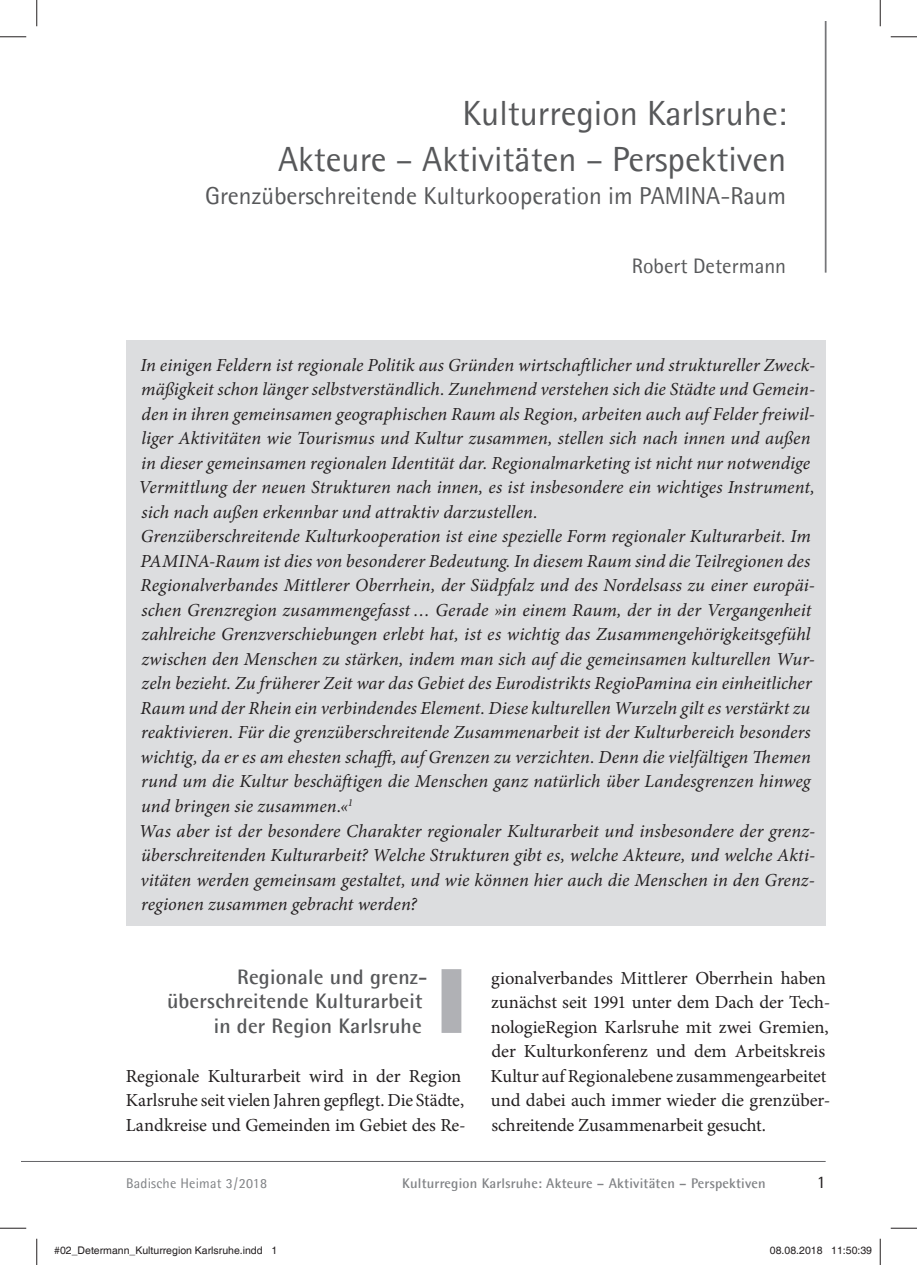
<style>
.page{position:relative;width:917px;height:1265px;background:#fff}
.page>*{position:absolute;margin:0;border:0;box-sizing:border-box;transform-origin:0 0}
.t1{font:35px/45.5px "Agfa Rotis Semisans";color:#57585a;text-align:right}
.t2{font:24.5px "Agfa Rotis Semisans";color:#57585a}
.t3{font:700 21px/24.5px "Agfa Rotis Semisans";letter-spacing:.01em;color:#57585a;text-align:right}
.t4{font:21px "Agfa Rotis Semisans";color:#57585a}
.t5{font:italic 18.38px/24.5px "Minion Pro";color:#231f20}
.t6{font:18.38px/24.5px "Minion Pro";letter-spacing:-.005em;color:#231f20}
.t7{font:17.5px "Agfa Rotis Semisans";color:#231f20}
.t8{font:700 14px "Agfa Rotis Semisans";letter-spacing:.015em;color:#808285}
.t9{font:14px "Agfa Rotis Semisans";letter-spacing:.015em;color:#808285}
.t10{font:10.5px "Helvetica";color:#231f20}
</style>
<div class="page">
<hr style="left:22px;top:1160px;width:803px;height:1px;background:#636366">
<hr style="left:825px;top:22px;width:1px;height:250px;background:#757679">
<div style="left:441px;top:968px;width:20px;height:64px;background:#b0b1b5"></div>
<div style="left:126px;top:340px;width:700px;height:585px;background:#dcdddf"></div>
<svg style="left:0;top:36px;width:26px;height:1px"></svg>
<svg style="left:891px;top:36px;width:26px;height:1px"></svg>
<svg style="left:0;top:1227px;width:26px;height:1px"></svg>
<svg style="left:891px;top:1227px;width:26px;height:1px"></svg>
<svg style="left:36px;top:0;width:1px;height:26px"></svg>
<svg style="left:36px;top:1238px;width:1px;height:26px"></svg>
<svg style="left:880px;top:0;width:1px;height:26px"></svg>
<svg style="left:880px;top:1238px;width:1px;height:26px"></svg>
<h1 class="t1" style="left:278px;top:90px;width:510px">Kulturregion Karlsruhe:<br>Akteure – Aktivitäten – Perspektiven</h1>
<h2 class="t2" style="left:205px;top:181px;width:582px">Grenzüberschreitende Kulturkooperation im PAMINA-Raum</h2>
<p class="t4" style="left:632px;top:253px;width:156px">Robert Determann</p>
<p class="t5" style="left:139px;top:354px;width:678px">In einigen Feldern ist regionale Politik aus Gründen wirtschaftlicher und struktureller Zweck&shy;mäßigkeit schon länger selbstverständlich. Zunehmend verstehen sich die Städte und Gemein&shy;den in ihren gemeinsamen geographischen Raum als Region, arbeiten auch auf Felder freiwil&shy;liger Aktivitäten wie Tourismus und Kultur zusammen, stellen sich nach innen und außen in dieser gemeinsamen regionalen Identität dar. Regionalmarketing ist nicht nur notwendige Vermittlung der neuen Strukturen nach innen, es ist insbesondere ein wichtiges Instrument, sich nach außen erkennbar und attraktiv darzustellen.<br>Grenzüberschreitende Kulturkooperation ist eine spezielle Form regionaler Kulturarbeit. Im PAMINA-Raum ist dies von besonderer Bedeutung. In diesem Raum sind die Teilregionen des Regionalverbandes Mittlerer Oberrhein, der Südpfalz und des Nordelsass zu einer europäi&shy;schen Grenzregion zusammengefasst … Gerade »in einem Raum, der in der Vergangenheit zahlreiche Grenzverschiebungen erlebt hat, ist es wichtig das Zusammengehörigkeitsgefühl zwischen den Menschen zu stärken, indem man sich auf die gemeinsamen kulturellen Wur&shy;zeln bezieht. Zu früherer Zeit war das Gebiet des Eurodistrikts RegioPamina ein einheitlicher Raum und der Rhein ein verbindendes Element. Diese kulturellen Wurzeln gilt es verstärkt zu reaktivieren. Für die grenzüberschreitende Zusammenarbeit ist der Kulturbereich besonders wichtig, da er es am ehesten schafft, auf Grenzen zu verzichten. Denn die vielfältigen Themen rund um die Kultur beschäftigen die Menschen ganz natürlich über Landesgrenzen hinweg und bringen sie zusammen.«<sup>1<br></sup>Was aber ist der besondere Charakter regionaler Kulturarbeit und insbesondere der grenz&shy;überschreitenden Kulturarbeit? Welche Strukturen gibt es, welche Akteure, und welche Akti&shy;vitäten werden gemeinsam gestaltet, und wie können hier auch die Menschen in den Grenz&shy;regionen zusammen gebracht werden?</p>
<p class="t3" style="left:167px;top:963px;width:262px">Regionale und grenz&shy;überschreitende Kulturarbeit in der Region Karlsruhe</p>
<p class="t6" style="left:126px;top:1064px;width:341px">Regionale Kulturarbeit wird in der Region<br>Karlsruhe seit vielen Jahren gepflegt. Die Städte,<br>Landkreise und Gemeinden im Gebiet des Re-</p>
<p class="t6" style="left:490px;top:966px;width:341px">gionalverbandes Mittlerer Oberrhein haben zunächst seit 1991 unter dem Dach der Tech&shy;nologieRegion Karlsruhe mit zwei Gremien, der Kulturkonferenz und dem Arbeitskreis Kultur auf Regionalebene zusammengearbeitet und dabei auch immer wieder die grenzüber&shy;schreitende Zusammenarbeit gesucht.</p>
<p class="t9" style="left:126px;top:1174px;width:142px">Badische Heimat 3 / 2018</p>
<p class="t8" style="left:402px;top:1174px;width:365px">Kulturregion Karlsruhe: Akteure – Aktivitäten – Perspektiven</p>
<p class="t7" style="left:817px;top:1171px;width:10px">1</p>
<p class="t10" style="left:54px;top:1244px;width:224px">#02_Determann_Kulturregion Karlsruhe.indd 1</p>
<p class="t10" style="left:770px;top:1244px;width:104px">08.08.2018 11:50:39</p>
</div>
